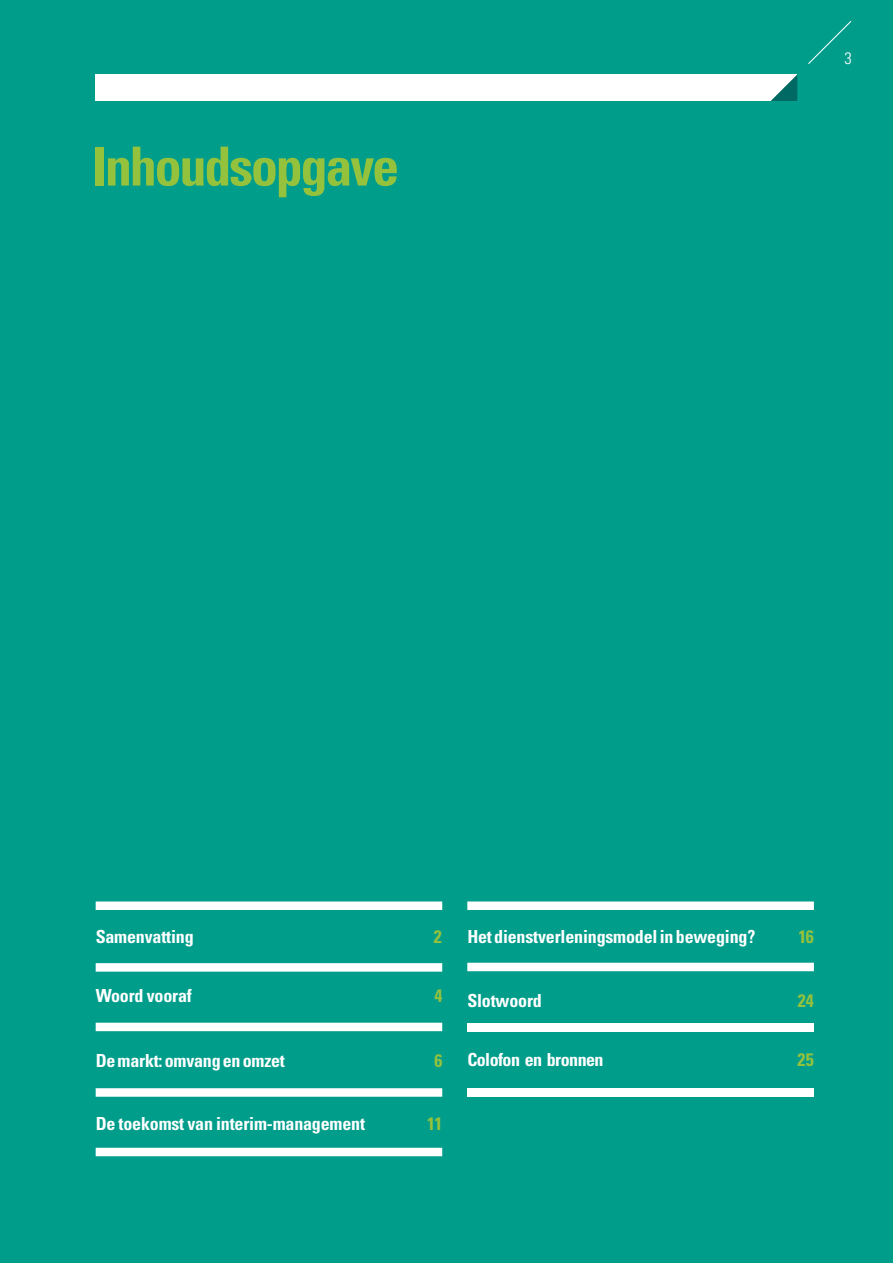
<style>
.page{position:relative;width:893px;height:1263px;background:#009d8b}
.page>*{position:absolute;margin:0;border:0;box-sizing:border-box;transform-origin:0 0}
.t1{font:700 condensed 54px "Univers LT Std";letter-spacing:-.04em;color:#94c23d}
.t2{font:700 condensed 18px "Univers LT Std";letter-spacing:-.01em;color:#fff}
.t3{font:700 condensed 18px "Univers LT Std";letter-spacing:-.03em;color:#fff}
.t4{font:700 condensed 18px "Univers LT Std";letter-spacing:-.01em;color:#94c23d}
.t5{font:300 condensed 16.5px "Univers LT Std";color:#fff}
</style>
<div class="page">
<div style="left:96px;top:74px;width:701px;height:27px;background:#fff"></div>
<svg style="left:771px;top:75px;width:26px;height:26px"></svg>
<svg style="left:808px;top:21px;width:44px;height:43px"></svg>
<svg style="left:467px;top:901px;width:347px;height:70px"></svg>
<div style="left:467px;top:1023px;width:347px;height:9px;background:#fff"></div>
<div style="left:467px;top:1089px;width:347px;height:8px;background:#fff"></div>
<svg style="left:96px;top:901px;width:346px;height:130px"></svg>
<svg style="left:96px;top:1088px;width:346px;height:68px"></svg>
<h1 class="t1" style="left:92px;top:133px;width:309px">Inhoudsopgave</h1>
<p class="t5" style="left:844px;top:48px;width:9px">3</p>
<p class="t2" style="left:96px;top:926px;width:100px">Samenvatting</p>
<p class="t4" style="left:434px;top:926px;width:9px">2</p>
<p class="t2" style="left:467px;top:925px;width:290px">Het dienstverleningsmodel in beweging?</p>
<p class="t4" style="left:798px;top:925px;width:17px">16</p>
<p class="t2" style="left:96px;top:985px;width:98px">Woord vooraf</p>
<p class="t4" style="left:434px;top:985px;width:9px">4</p>
<p class="t2" style="left:467px;top:989px;width:76px">Slotwoord</p>
<p class="t4" style="left:798px;top:989px;width:18px">24</p>
<p class="t2" style="left:96px;top:1049px;width:191px">De markt: omvang en omzet</p>
<p class="t4" style="left:434px;top:1049px;width:9px">6</p>
<p class="t3" style="left:467px;top:1049px;width:138px">Colofon en bronnen</p>
<p class="t4" style="left:797px;top:1049px;width:18px">25</p>
<p class="t2" style="left:96px;top:1113px;width:271px">De toekomst van interim-management</p>
<p class="t4" style="left:427px;top:1113px;width:17px">11</p>
</div>
